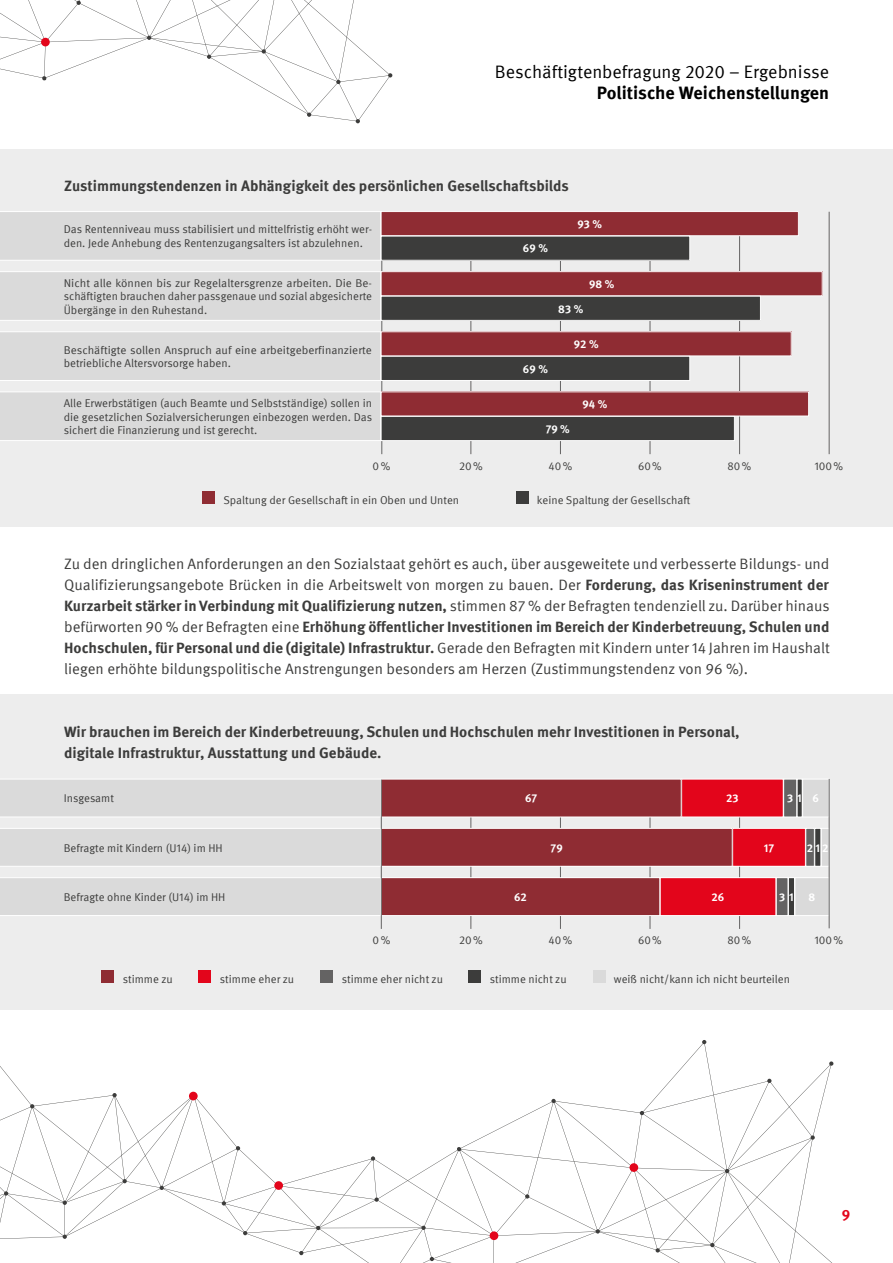
<style>
.page{position:relative;width:893px;height:1263px;background:#fff}
.page>*{position:absolute;margin:0;border:0;box-sizing:border-box;transform-origin:0 0}
.t1{font:18px "Meta IGM";color:#000}
.t2{font:700 18px "Meta IGM";color:#000}
.t3{font:15px/21px "Meta IGM";color:#3c3c3b;text-align:justify}
.t4{font:700 15px/21px "Meta IGM";color:#3c3c3b}
.t5{font:700 15px "Meta IGM";color:#e3051b}
.t6{font:11.25px/13.5px "Meta IGM";color:#3c3c3b}
.t7{font:700 11.25px "Meta IGM";color:#fff}
.s1{font-weight:700}
</style>
<div class="page">
<svg style="left:0;top:0;width:392px;height:123px"></svg>
<svg style="left:0;top:1040px;width:833px;height:223px"></svg>
<div style="left:274px;top:1181px;width:9px;height:9px;background:#e3051b;border-radius:50%"></div>
<div style="left:629px;top:1163px;width:9px;height:9px;background:#e3051b;border-radius:50%"></div>
<div style="left:189px;top:1092px;width:9px;height:8px;background:#e3051b;border-radius:50%"></div>
<div style="left:0;top:149px;width:893px;height:378px;background:#ededed"></div>
<hr style="left:471px;top:217px;width:1px;height:237px;background:#646363">
<hr style="left:382px;top:217px;width:1px;height:237px;background:#646363">
<hr style="left:560px;top:217px;width:1px;height:237px;background:#646363">
<hr style="left:650px;top:217px;width:1px;height:237px;background:#646363">
<hr style="left:739px;top:211px;width:1px;height:243px;background:#646363">
<div style="left:0;top:211px;width:381px;height:50px;background:#dadada"></div>
<div style="left:0;top:271px;width:381px;height:50px;background:#dadada"></div>
<div style="left:0;top:331px;width:381px;height:50px;background:#dadada"></div>
<div style="left:0;top:391px;width:381px;height:50px;background:#dadada"></div>
<div style="left:381px;top:212px;width:417px;height:24px;background:#8f2c33"></div>
<div style="left:381px;top:211px;width:418px;height:25px;border:1px solid #fff"></div>
<div style="left:381px;top:236px;width:309px;height:24px;background:#3c3c3b"></div>
<div style="left:381px;top:272px;width:441px;height:24px;background:#8f2c33"></div>
<div style="left:381px;top:271px;width:441px;height:25px;border:1px solid #fff"></div>
<div style="left:381px;top:296px;width:379px;height:24px;background:#3c3c3b"></div>
<div style="left:381px;top:296px;width:380px;height:25px;border:1px solid #fff"></div>
<div style="left:381px;top:332px;width:410px;height:24px;background:#8f2c33"></div>
<div style="left:381px;top:356px;width:309px;height:24px;background:#3c3c3b"></div>
<div style="left:381px;top:356px;width:309px;height:25px;border:1px solid #fff"></div>
<div style="left:381px;top:392px;width:428px;height:24px;background:#8f2c33"></div>
<div style="left:381px;top:416px;width:353px;height:25px;background:#3c3c3b"></div>
<div style="left:381px;top:416px;width:354px;height:25px;border:1px solid #fff"></div>
<hr style="left:829px;top:212px;width:1px;height:242px;background:#646363">
<div style="left:0;top:695px;width:893px;height:315px;background:#ededed"></div>
<hr style="left:471px;top:779px;width:1px;height:150px;background:#646363">
<hr style="left:560px;top:779px;width:1px;height:150px;background:#646363">
<hr style="left:650px;top:779px;width:1px;height:150px;background:#646363">
<hr style="left:739px;top:779px;width:1px;height:150px;background:#646363">
<div style="left:0;top:780px;width:381px;height:37px;background:#dadada"></div>
<div style="left:0;top:828px;width:381px;height:39px;background:#dadada"></div>
<div style="left:0;top:877px;width:381px;height:39px;background:#dadada"></div>
<div style="left:797px;top:779px;width:5px;height:38px;background:#3c3c3b"></div>
<div style="left:815px;top:828px;width:6px;height:38px;background:#3c3c3b"></div>
<div style="left:814px;top:828px;width:7px;height:38px;border:1px solid #fff"></div>
<div style="left:788px;top:878px;width:7px;height:37px;background:#3c3c3b"></div>
<div style="left:788px;top:877px;width:7px;height:39px;border:1px solid #fff"></div>
<div style="left:803px;top:779px;width:26px;height:38px;background:#dadada"></div>
<div style="left:802px;top:779px;width:27px;height:38px;border:1px solid #fff"></div>
<div style="left:821px;top:828px;width:8px;height:38px;background:#dadada"></div>
<div style="left:821px;top:828px;width:8px;height:38px;border:1px solid #fff"></div>
<div style="left:795px;top:878px;width:34px;height:37px;background:#dadada"></div>
<div style="left:795px;top:877px;width:34px;height:39px;border:1px solid #fff"></div>
<div style="left:784px;top:779px;width:13px;height:38px;background:#646363"></div>
<div style="left:783px;top:779px;width:14px;height:38px;border:1px solid #fff"></div>
<div style="left:806px;top:828px;width:8px;height:38px;background:#646363"></div>
<div style="left:776px;top:878px;width:12px;height:37px;background:#646363"></div>
<div style="left:776px;top:877px;width:12px;height:39px;border:1px solid #fff"></div>
<div style="left:682px;top:779px;width:101px;height:38px;background:#e3051b"></div>
<div style="left:733px;top:828px;width:72px;height:38px;background:#e3051b"></div>
<div style="left:732px;top:828px;width:74px;height:38px;border:1px solid #fff"></div>
<div style="left:660px;top:878px;width:116px;height:37px;background:#e3051b"></div>
<div style="left:660px;top:877px;width:116px;height:39px;border:1px solid #fff"></div>
<div style="left:381px;top:779px;width:300px;height:38px;background:#8f2c33"></div>
<div style="left:381px;top:828px;width:351px;height:38px;background:#8f2c33"></div>
<div style="left:381px;top:828px;width:351px;height:38px;border:1px solid #fff"></div>
<div style="left:381px;top:878px;width:279px;height:37px;background:#8f2c33"></div>
<div style="left:381px;top:877px;width:279px;height:39px;border:1px solid #fff"></div>
<hr style="left:829px;top:779px;width:1px;height:149px;background:#646363">
<hr style="left:381px;top:779px;width:1px;height:150px;background:#646363">
<div style="left:102px;top:970px;width:12px;height:13px;background:#8f2c33"></div>
<div style="left:199px;top:970px;width:12px;height:13px;background:#e3051b"></div>
<div style="left:320px;top:970px;width:13px;height:13px;background:#646363"></div>
<div style="left:468px;top:970px;width:13px;height:13px;background:#3c3c3b"></div>
<div style="left:593px;top:970px;width:12px;height:13px;background:#dadada"></div>
<div style="left:202px;top:491px;width:13px;height:13px;background:#8f2c33"></div>
<div style="left:516px;top:491px;width:12px;height:13px;background:#3c3c3b"></div>
<h1 class="t1" style="left:495px;top:58px;width:336px">Beschäftigtenbefragung 2020 – Ergebnisse</h1>
<h1 class="t2" style="left:597px;top:78px;width:234px">Politische Weichenstellungen</h1>
<h2 class="t4" style="left:64px;top:174px;width:506px">Zustimmungstendenzen in Abhängigkeit des persönlichen Gesellschaftsbilds</h2>
<p class="t6" style="left:64px;top:222px;width:310px">Das Rentenniveau muss stabilisiert und mittelfristig erhöht wer&shy;den. Jede Anhebung des Rentenzugangsalters ist abzulehnen.</p>
<p class="t6" style="left:64px;top:275px;width:310px;text-align:justify">Nicht alle können bis zur Regelaltersgrenze arbeiten. Die Be&shy;schäftigten brauchen daher passgenaue und sozial abgesicherte Übergänge in den Ruhestand.</p>
<p class="t6" style="left:64px;top:342px;width:310px">Beschäftigte sollen Anspruch auf eine arbeitgeberfinanzierte betriebliche Altersvorsorge haben.</p>
<p class="t6" style="left:64px;top:396px;width:310px;text-align:justify">Alle Erwerbstätigen (auch Beamte und Selbstständige) sollen in die gesetzlichen Sozialversicherungen einbezogen werden. Das sichert die Finanzierung und ist gerecht.</p>
<p class="t6" style="left:373px;top:459px;width:19px">0%</p>
<p class="t6" style="left:459px;top:459px;width:25px">20%</p>
<p class="t6" style="left:549px;top:459px;width:25px">40%</p>
<p class="t6" style="left:638px;top:459px;width:25px">60%</p>
<p class="t6" style="left:728px;top:459px;width:25px">80%</p>
<p class="t6" style="left:814px;top:459px;width:30px">100%</p>
<p class="t7" style="left:577px;top:215px;width:26px">93 %</p>
<p class="t7" style="left:523px;top:240px;width:26px">69 %</p>
<p class="t7" style="left:589px;top:275px;width:27px">98 %</p>
<p class="t7" style="left:558px;top:300px;width:26px">83 %</p>
<p class="t7" style="left:574px;top:335px;width:26px">92 %</p>
<p class="t7" style="left:523px;top:360px;width:26px">69 %</p>
<p class="t7" style="left:582px;top:395px;width:26px">94 %</p>
<p class="t7" style="left:546px;top:420px;width:26px">79 %</p>
<p class="t6" style="left:223px;top:493px;width:237px">Spaltung der Gesellschaft in ein Oben und Unten</p>
<p class="t6" style="left:537px;top:493px;width:155px">keine Spaltung der Gesellschaft</p>
<p class="t3" style="left:64px;top:552px;width:767px">Zu den dringlichen Anforderungen an den Sozialstaat gehört es auch, über ausgeweitete und verbesserte Bildungs- und Qualifizierungsangebote Brücken in die Arbeitswelt von morgen zu bauen. Der <span class="s1">Forderung, das Kriseninstrument der Kurzarbeit stärker in Verbindung mit Qualifizierung nutzen,</span> stimmen 87 % der Befragten tendenziell zu. Darüber hinaus befürworten 90 % der Befragten eine <span class="s1">Erhöhung öffentlicher Investitionen im Bereich der Kinderbetreuung, Schulen und Hochschulen, für Personal und die (digitale) Infrastruktur.</span> Gerade den Befragten mit Kindern unter 14 Jahren im Haushalt liegen erhöhte bildungspolitische Anstrengungen besonders am Herzen (Zustimmungstendenz von 96 %).</p>
<h2 class="t4" style="left:64px;top:720px;width:677px">Wir brauchen im Bereich der Kinderbetreuung, Schulen und Hochschulen mehr Investitionen in Personal, digitale Infrastruktur, Ausstattung und Gebäude.</h2>
<p class="t6" style="left:64px;top:791px;width:52px">Insgesamt</p>
<p class="t6" style="left:64px;top:840px;width:161px">Befragte mit Kindern (U14) im HH</p>
<p class="t6" style="left:64px;top:889px;width:163px">Befragte ohne Kinder (U14) im HH</p>
<p class="t6" style="left:373px;top:932px;width:19px">0%</p>
<p class="t6" style="left:459px;top:932px;width:25px">20%</p>
<p class="t6" style="left:549px;top:932px;width:25px">40%</p>
<p class="t6" style="left:638px;top:932px;width:25px">60%</p>
<p class="t6" style="left:728px;top:932px;width:25px">80%</p>
<p class="t6" style="left:814px;top:932px;width:30px">100%</p>
<p class="t7" style="left:525px;top:790px;width:14px">67</p>
<p class="t7" style="left:813px;top:790px;width:8px">6</p>
<p class="t7" style="left:726px;top:790px;width:14px">23</p>
<p class="t7" style="left:787px;top:790px;width:16px">3 1</p>
<p class="t7" style="left:551px;top:839px;width:14px">79</p>
<p class="t7" style="left:807px;top:839px;width:23px">212</p>
<p class="t7" style="left:764px;top:839px;width:12px">17</p>
<p class="t7" style="left:514px;top:888px;width:14px">62</p>
<p class="t7" style="left:712px;top:888px;width:14px">26</p>
<p class="t7" style="left:779px;top:888px;width:16px">3 1</p>
<p class="t7" style="left:809px;top:888px;width:8px">8</p>
<p class="t6" style="left:123px;top:971px;width:51px">stimme zu</p>
<p class="t6" style="left:220px;top:971px;width:76px">stimme eher zu</p>
<p class="t6" style="left:342px;top:971px;width:103px">stimme eher nicht zu</p>
<p class="t6" style="left:490px;top:971px;width:78px">stimme nicht zu</p>
<p class="t6" style="left:614px;top:971px;width:178px">weiß nicht/kann ich nicht beurteilen</p>
<h2 class="t5" style="left:842px;top:1203px;width:10px">9</h2>
</div>
